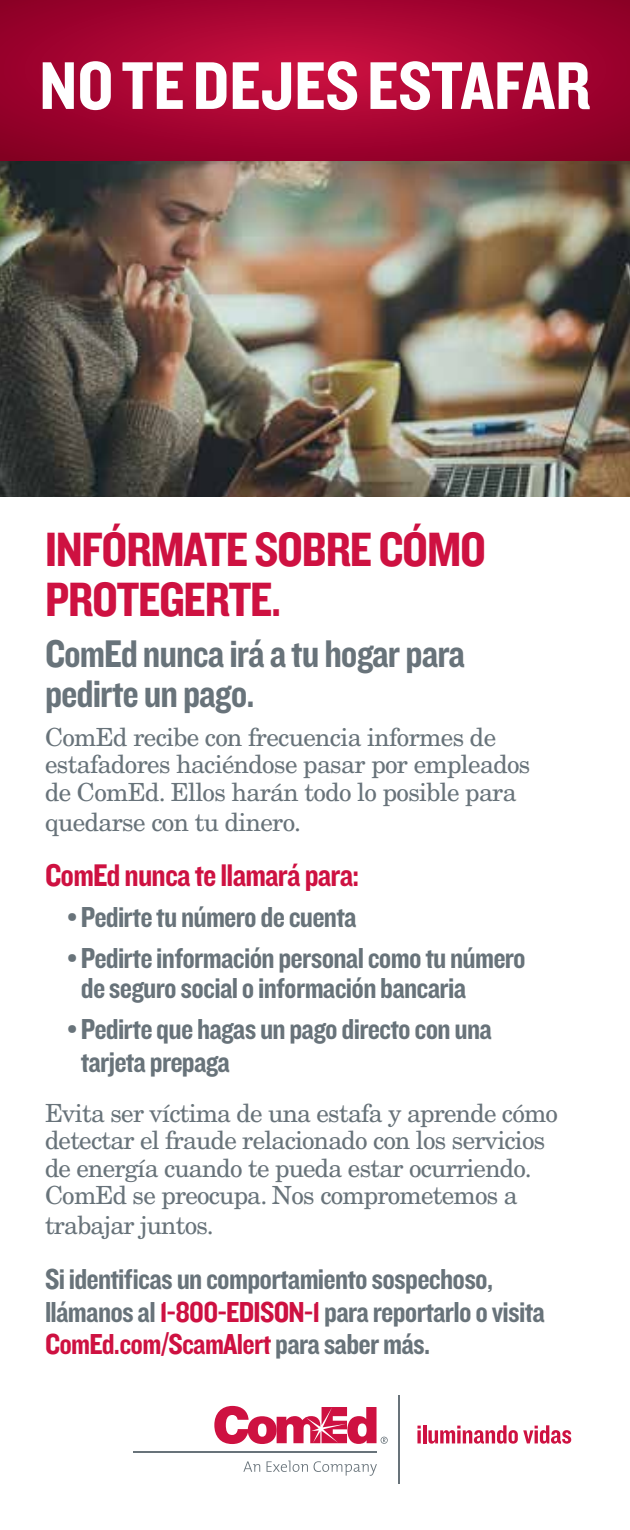
<style>
.page{position:relative;width:630px;height:1530px;background:#fff}
.page>*{position:absolute;margin:0;border:0;box-sizing:border-box;transform-origin:0 0}
.t1{font:70px "Knockout 50 Welterweight";color:#fff}
.t2{font:50px/50px "Knockout 50 Welterweight";letter-spacing:-.025em;color:#ce1141}
.t3{font:40px/40px "Knockout 50 Welterweight";letter-spacing:-.025em;color:#68737a}
.t4{font:32.5px "Knockout 50 Welterweight";letter-spacing:-.025em;color:#ce1141}
.t5{font:30px/32.5px "Knockout 50 Welterweight";letter-spacing:-.025em;color:#68737a}
.t6{font:25px/27.5px "New Century Schlbk";letter-spacing:-.03em;color:#68737a}
.s1{color:#ce1141}
</style>
<div class="page">
<img style="left:0;top:160px;width:630px;height:337px">
<svg style="left:243px;top:1461px;width:17px;height:11px"></svg>
<svg style="left:267px;top:1461px;width:41px;height:11px"></svg>
<svg style="left:314px;top:1461px;width:63px;height:15px"></svg>
<hr style="left:133px;top:1452px;width:244px;height:1px;background:#68737a">
<hr style="left:398px;top:1395px;width:1px;height:88px;background:#68737a">
<svg style="left:214px;top:1406px;width:174px;height:38px"></svg>
<svg style="left:417px;top:1430px;width:4px;height:13px"></svg>
<svg style="left:417px;top:1426px;width:4px;height:3px"></svg>
<hr style="left:423px;top:1425px;width:3px;height:18px;background:#ce1141">
<svg style="left:428px;top:1425px;width:143px;height:19px"></svg>
<svg style="left:0;top:0;width:630px;height:160px;background:#a50431"></svg>
<h1 class="t1" style="left:39px;top:40px;width:553px">NO TE DEJES ESTAFAR</h1>
<h2 class="t2" style="left:45px;top:522px;width:443px">INFÓRMATE SOBRE CÓMO<br>PROTEGERTE.</h2>
<h3 class="t3" style="left:45px;top:632px;width:422px">ComEd nunca irá a tu hogar para pedirte un pago.</h3>
<p class="t6" style="left:45px;top:723px;width:487px">ComEd recibe con frecuencia informes de estafadores haciéndose pasar por empleados de ComEd. Ellos harán todo lo posible para</p>
<p class="t6" style="left:45px;top:808px;width:258px">quedarse con tu dinero.</p>
<h3 class="t4" style="left:45px;top:853px;width:316px">ComEd nunca te llamará para:</h3>
<p class="t5" style="left:68px;top:900px;width:291px">• Pedirte tu número de cuenta</p>
<p class="t5" style="left:81px;top:942px;width:447px;line-height:30px;text-indent:-13px">• Pedirte información personal como tu número de seguro social o información bancaria</p>
<p class="t5" style="left:81px;top:1012px;width:413px;text-indent:-13px">• Pedirte que hagas un pago directo con una tarjeta prepaga</p>
<p class="t6" style="left:45px;top:1099px;width:515px">Evita ser víctima de una estafa y aprende cómo detectar el fraude relacionado con los servicios de energía cuando te pueda estar ocurriendo.<br>ComEd se preocupa. Nos comprometemos a</p>
<p class="t6" style="left:45px;top:1212px;width:170px">trabajar juntos.</p>
<p class="t5" style="left:45px;top:1262px;width:501px">Si identificas un comportamiento sospechoso, llámanos al <span class="s1">1-800-EDISON-1</span> para reportarlo o visita<br><span class="s1">ComEd.com/ScamAlert</span> para saber más.</p>
</div>
